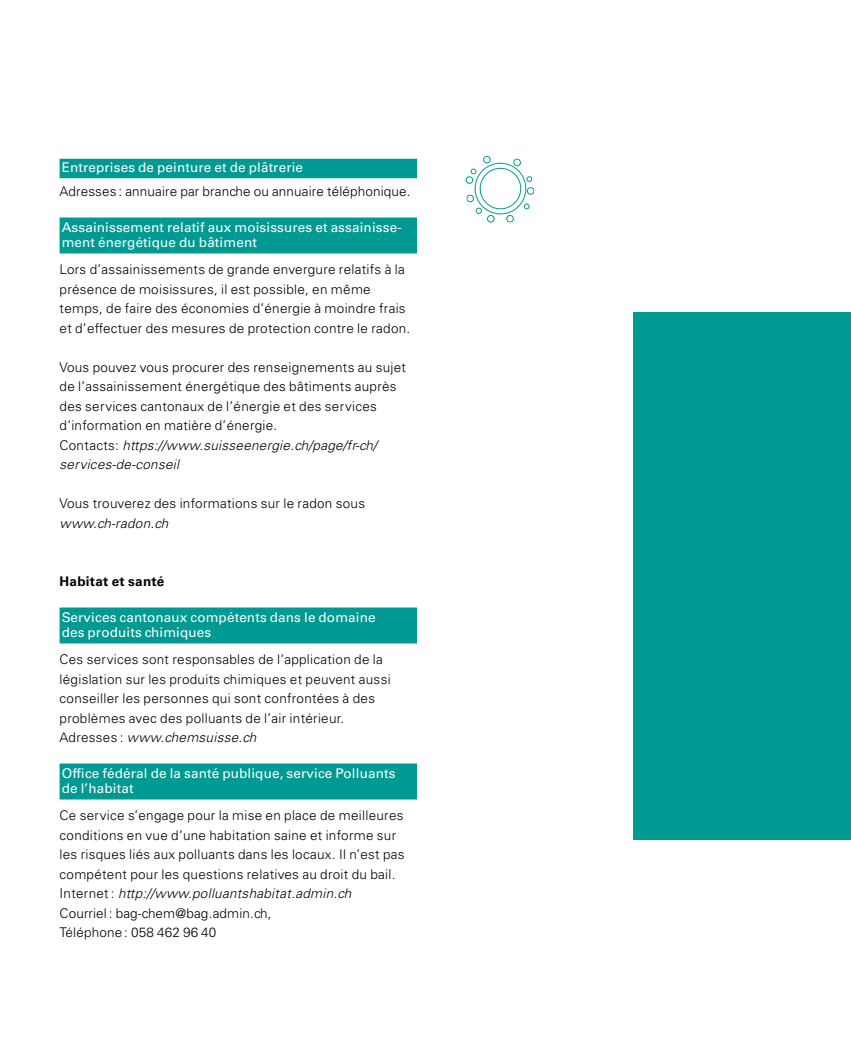
<style>
.page{position:relative;width:851px;height:1063px;background:#fff}
.page>*{position:absolute;margin:0;border:0;box-sizing:border-box;transform-origin:0 0}
._04_Text{font:300 13.35px/19.5px "Univers LT Std";letter-spacing:.02em;color:#000}
._18_Adressliste_2zei{font:13.35px/15.8px "Univers LT Std";letter-spacing:.01em;color:#fff}
._04_Text-2{font:italic 300 13.35px/19.5px "Univers LT Std";letter-spacing:.02em;color:#000}
._19_Adressliste_1zei{font:13.35px "Univers LT Std";letter-spacing:.01em;color:#fff}
._03_Untertitel{font:700 13.35px "Univers LT Std";letter-spacing:.02em;color:#000}
.s1{font-style:normal}
</style>
<div class="page">
<svg style="left:465px;top:156px;width:69px;height:67px"></svg>
<div style="left:60px;top:159px;width:357px;height:19px;background:#009a93"></div>
<div style="left:60px;top:217px;width:357px;height:36px;background:#009a93"></div>
<div style="left:60px;top:607px;width:357px;height:36px;background:#009a93"></div>
<div style="left:60px;top:763px;width:357px;height:36px;background:#009a93"></div>
<div style="left:634px;top:313px;width:216px;height:527px;background:#009a93"></div>
<p class="_19_Adressliste_1zei" style="left:62px;top:160px;width:243px">Entreprises de peinture et de plâtrerie</p>
<p class="_04_Text" style="left:60px;top:182px;width:352px">Adresses : annuaire par branche ou annuaire téléphonique.</p>
<p class="_18_Adressliste_2zei" style="left:62px;top:219px;width:341px">Assainissement relatif aux moisissures et assainisse&shy;ment énergétique du bâtiment</p>
<p class="_04_Text" style="left:60px;top:260px;width:352px">Lors d’assainissements de grande envergure relatifs à la présence de moisissures, il est possible, en même temps, de faire des économies d’énergie à moindre frais et d’effectuer des mesures de protection contre le radon.</p>
<p class="_04_Text" style="left:60px;top:357px;width:348px">Vous pouvez vous procurer des renseignements au sujet de l’assainissement énergétique des bâtiments auprès des services cantonaux de l’énergie et des services d’information en matière d’énergie.</p>
<p class="_04_Text-2" style="left:60px;top:435px;width:319px"><span class="s1">Contacts:</span> https://www.suisseenergie.ch/page/fr-ch/ services-de-conseil</p>
<p class="_04_Text" style="left:60px;top:494px;width:307px">Vous trouverez des informations sur le radon sous</p>
<p class="_04_Text-2" style="left:60px;top:513px;width:110px">www.ch-radon.ch</p>
<p class="_03_Untertitel" style="left:60px;top:574px;width:106px">Habitat et santé</p>
<p class="_18_Adressliste_2zei" style="left:62px;top:609px;width:315px">Services cantonaux compétents dans le domaine des produits chimiques</p>
<p class="_04_Text" style="left:60px;top:650px;width:332px">Ces services sont responsables de l’application de la législation sur les produits chimiques et peuvent aussi conseiller les personnes qui sont confrontées à des problèmes avec des polluants de l’air intérieur.</p>
<p class="_04_Text-2" style="left:60px;top:728px;width:198px"><span class="s1">Adresses :</span> www.chemsuisse.ch</p>
<p class="_18_Adressliste_2zei" style="left:62px;top:765px;width:335px">Office fédéral de la santé publique, service Polluants de l’habitat</p>
<p class="_04_Text" style="left:60px;top:806px;width:346px">Ce service s’engage pour la mise en place de meilleures conditions en vue d’une habitation saine et informe sur les risques liés aux polluants dans les locaux. Il n’est pas compétent pour les questions relatives au droit du bail.</p>
<p class="_04_Text-2" style="left:60px;top:884px;width:293px"><span class="s1">Internet:</span> http://www.polluantshabitat.admin.ch</p>
<p class="_04_Text" style="left:60px;top:903px;width:213px">Courriel : bag-chem@bag.admin.ch,</p>
<p class="_04_Text" style="left:60px;top:923px;width:158px">Téléphone : 058 462 96 40</p>
</div>
